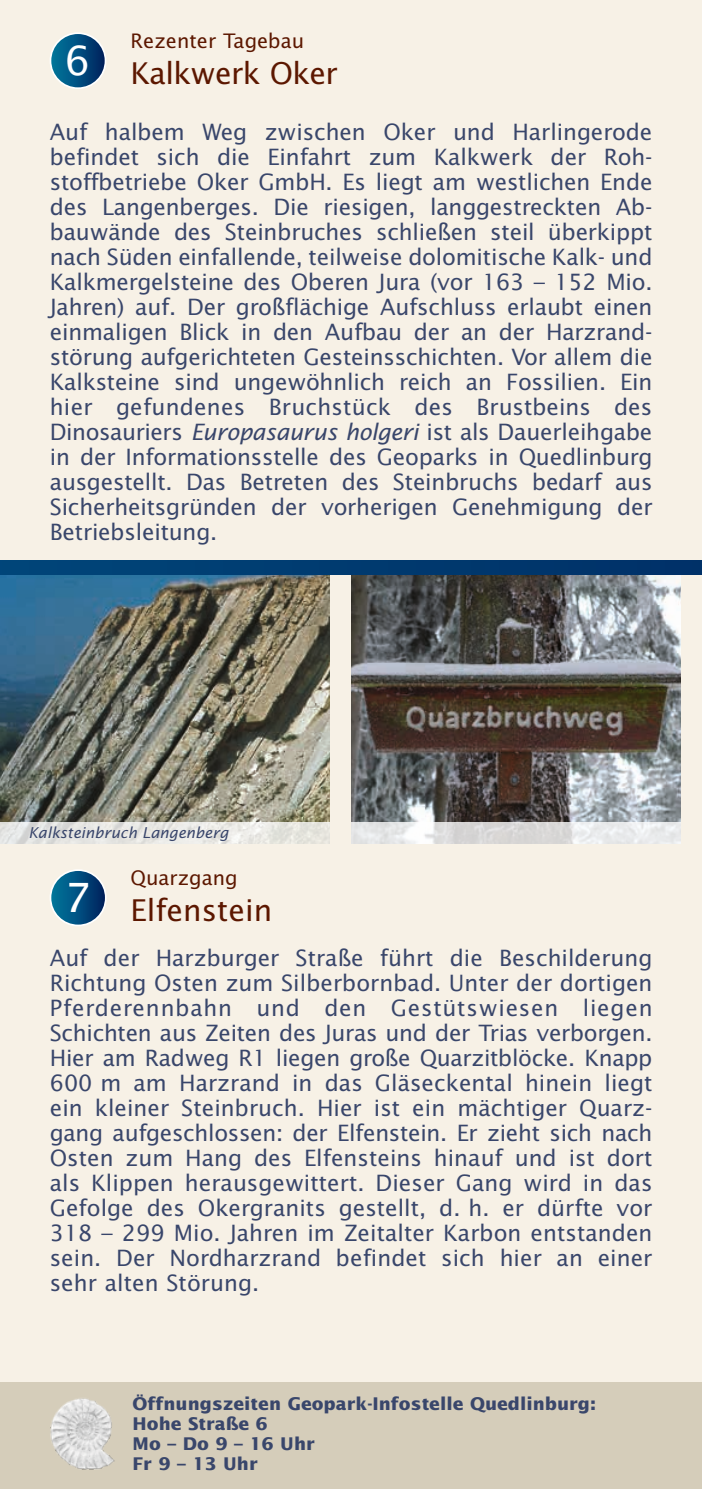
<style>
.page{position:relative;width:702px;height:1489px;background:#fff}
.page>*{position:absolute;margin:0;border:0;box-sizing:border-box;transform-origin:0 0}
.t1{font:30px "Lucida Sans Std";letter-spacing:-.02em;color:#5c1700}
.t2{font:30px "Lucida Sans Std";color:#5c1700}
.t3{font:22.5px/25px "Lucida Sans Std";letter-spacing:-.01em;color:#39466b;text-align:justify}
.t4{font:20px "Lucida Sans Std";color:#5c1700}
.t5{font:700 17.5px/20px "Lucida Sans Std";color:#39466b}
.t6{font:italic 15px "Lucida Sans Std";color:#39466b}
.s1{font-style:italic}
</style>
<div class="page">
<div style="left:0;top:0;width:702px;height:1488px;background:#f7f1e6"></div>
<div style="left:0;top:1382px;width:702px;height:106px;background:#d5cdba"></div>
<svg style="left:50px;top:33px;width:55px;height:55px;background:#085483"></svg>
<div style="left:50px;top:32px;width:56px;height:57px;border:2px solid #fff;border-radius:50%"></div>
<svg style="left:50px;top:870px;width:56px;height:55px;background:#0a5584"></svg>
<div style="left:50px;top:869px;width:57px;height:57px;border:2px solid #fff;border-radius:50%"></div>
<img style="left:351px;top:574px;width:329px;height:248px">
<img style="left:0;top:574px;width:330px;height:248px">
<div style="left:0;top:560px;width:702px;height:14px;background:#003a70"></div>
<svg style="left:0;top:822px;width:330px;height:21px;fill:#e7e7e3"></svg>
<svg style="left:351px;top:822px;width:329px;height:21px"></svg>
<img style="left:50px;top:1398px;width:65px;height:71px">
<p class="t4" style="left:130px;top:29px;width:175px">Rezenter Tagebau</p>
<h1 class="t1" style="left:65px;top:56px;width:274px"><sup>6</sup> Kalkwerk Oker</h1>
<p class="t3" style="left:50px;top:120px;width:604px">Auf halbem Weg zwischen Oker und Harlingerode befindet sich die Einfahrt zum Kalkwerk der Roh&shy;stoffbetriebe Oker GmbH. Es liegt am westlichen Ende des Langenberges. Die riesigen, langgestreckten Ab&shy;bauwände des Steinbruches schließen steil überkippt nach Süden einfallende, teilweise dolomitische Kalk- und Kalkmergelsteine des Oberen Jura (vor 163 – 152 Mio.<br>Jahren) auf. Der großflächige Aufschluss erlaubt einen einmaligen Blick in den Aufbau der an der Harzrand&shy;störung aufgerichteten Gesteinsschichten. Vor allem die Kalksteine sind ungewöhnlich reich an Fossilien. Ein hier gefundenes Bruchstück des Brustbeins des Dinosauriers <span class="s1">Europasaurus holgeri</span> ist als Dauerleihgabe in der Informationsstelle des Geoparks in Quedlinburg ausgestellt. Das Betreten des Steinbruchs bedarf aus Sicherheitsgründen der vorherigen Genehmigung der Betriebsleitung.</p>
<p class="t6" style="left:28px;top:823px;width:202px">Kalksteinbruch Langenberg</p>
<p class="t4" style="left:130px;top:866px;width:108px">Quarzgang</p>
<h1 class="t2" style="left:65px;top:892px;width:209px"><sup>7</sup> Elfenstein</h1>
<p class="t3" style="left:50px;top:945px;width:604px">Auf der Harzburger Straße führt die Beschilderung Richtung Osten zum Silberbornbad. Unter der dortigen Pferderennbahn und den Gestütswiesen liegen Schichten aus Zeiten des Juras und der Trias verborgen.<br>Hier am Radweg R1 liegen große Quarzitblöcke. Knapp 600 m am Harzrand in das Gläseckental hinein liegt ein kleiner Steinbruch. Hier ist ein mächtiger Quarz&shy;gang aufgeschlossen: der Elfenstein. Er zieht sich nach Osten zum Hang des Elfensteins hinauf und ist dort als Klippen herausgewittert. Dieser Gang wird in das Gefolge des Okergranits gestellt, d. h. er dürfte vor 318 – 299 Mio. Jahren im Zeitalter Karbon entstanden sein. Der Nordharzrand befindet sich hier an einer sehr alten Störung.</p>
<p class="t5" style="left:133px;top:1394px;width:465px">Öffnungszeiten Geopark-Infostelle Quedlinburg:<br>Hohe Straße 6<br>Mo – Do 9 – 16 Uhr<br>Fr 9 – 13 Uhr</p>
</div>
